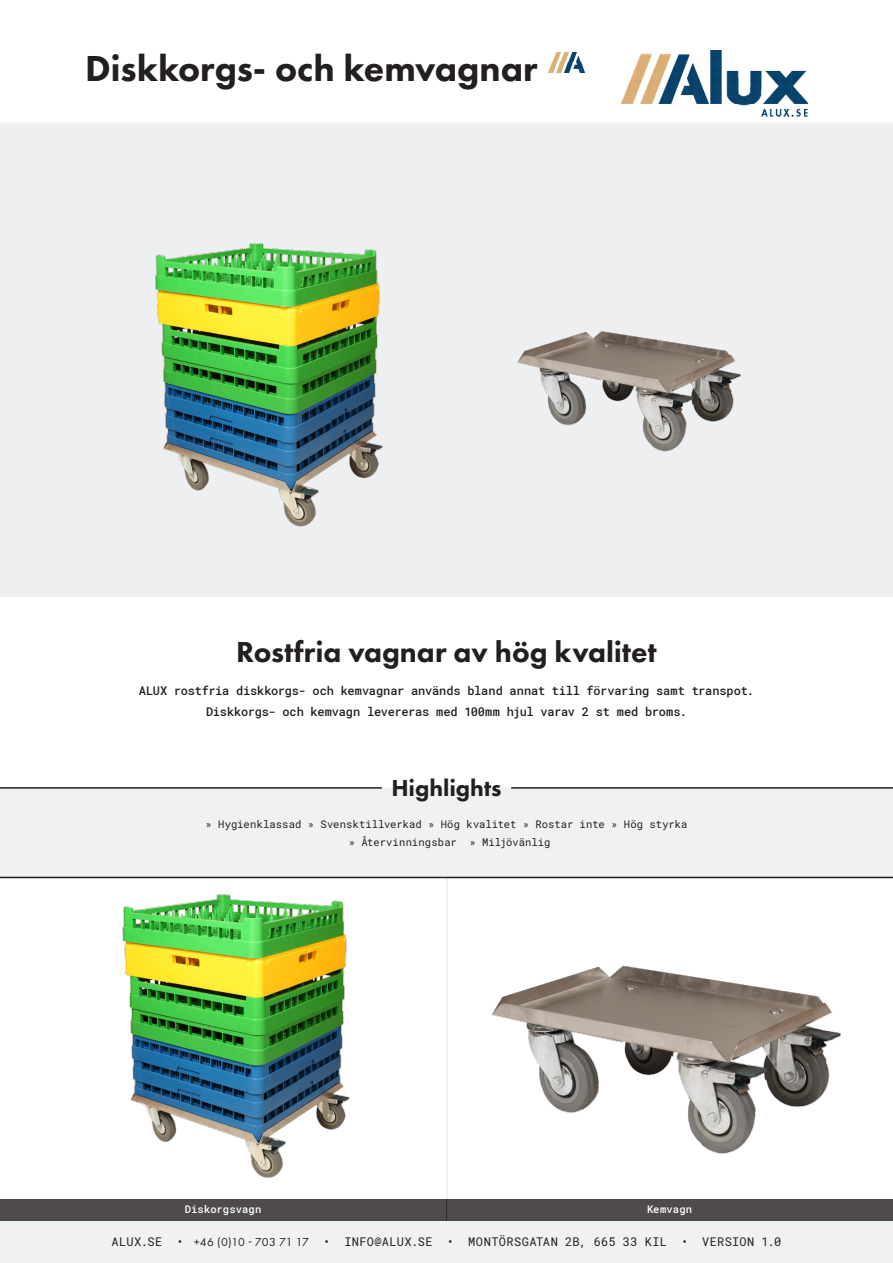
<style>
.page{position:relative;width:893px;height:1263px;background:#fff}
.page>*{position:absolute;margin:0;border:0;box-sizing:border-box;transform-origin:0 0}
.t1{font:800 37.5px "Futura PT";color:#231f20}
.Rubrik_för_stycken{font:800 30px "Futura PT";color:#231f20}
.Rubrik_för_stycken-2{font:800 24px "Futura PT";color:#231f20}
.Brödtext{font:500 12px "Roboto Mono";letter-spacing:-.015em;color:#231f20}
.t2{font:12px "Roboto Mono";letter-spacing:.03em;color:#231f20}
.Brödtext-2{font:10.5px "Roboto Mono";letter-spacing:.005em;color:#231f20}
.Brödtext-3{font:500 10.5px "Roboto Mono";letter-spacing:.01em;color:#fff}
.s1{font-family:"Futura PT"}
</style>
<div class="page">
<div style="left:0;top:1220px;width:893px;height:43px;background:#f0f1f2"></div>
<img style="left:622px;top:50px;width:186px;height:67px">
<img style="left:63px;top:878px;width:332px;height:300px">
<div style="left:0;top:123px;width:893px;height:474px;background:#edeff0"></div>
<img style="left:484px;top:878px;width:366px;height:276px">
<div style="left:0;top:788px;width:893px;height:89px;background:#f0f1f2"></div>
<hr style="left:0;top:787px;width:382px;height:2px;background:#231f20">
<hr style="left:511px;top:787px;width:382px;height:2px;background:#231f20">
<hr style="left:446px;top:877px;width:2px;height:342px;background:#ececee">
<div style="left:0;top:1199px;width:446px;height:21px;background:#4f4b4c"></div>
<div style="left:446px;top:1199px;width:447px;height:21px;background:#4f4b4c"></div>
<hr style="left:0;top:877px;width:893px;height:1px;background:#231f20">
<img style="left:502px;top:193px;width:261px;height:348px">
<img style="left:130px;top:123px;width:302px;height:474px">
<img style="left:549px;top:52px;width:35px;height:20px">
<p class="t1" style="left:85px;top:45px;width:454px">Diskkorgs- och kemvagnar</p>
<p class="Rubrik_för_stycken" style="left:236px;top:634px;width:422px">Rostfria vagnar av hög kvalitet</p>
<p class="Brödtext" style="left:139px;top:683px;width:617px">ALUX rostfria diskkorgs- och kemvagnar används bland annat till förvaring samt transpot.</p>
<p class="Brödtext" style="left:206px;top:704px;width:482px">Diskkorgs- och kemvagn levereras med 100mm hjul varav 2 st med broms.</p>
<p class="Rubrik_för_stycken-2" style="left:391px;top:773px;width:112px">Highlights</p>
<p class="Brödtext-2" style="left:205px;top:817px;width:483px">» Hygienklassad » Svensktillverkad » Hög kvalitet » Rostar inte » Hög styrka</p>
<p class="Brödtext-2" style="left:349px;top:835px;width:203px">» Återvinningsbar » Miljövänlig</p>
<p class="Brödtext-3" style="left:185px;top:1202px;width:78px">Diskorgsvagn</p>
<p class="Brödtext-3" style="left:647px;top:1202px;width:47px">Kemvagn</p>
<p class="t2" style="left:112px;top:1233px;width:671px">ALUX.SE • <span class="s1">+46 (0)10 - 703 71 17</span> • INFO@ALUX.SE • MONTÖRSGATAN 2B, 665 33 KIL • VERSION 1.0</p>
</div>
